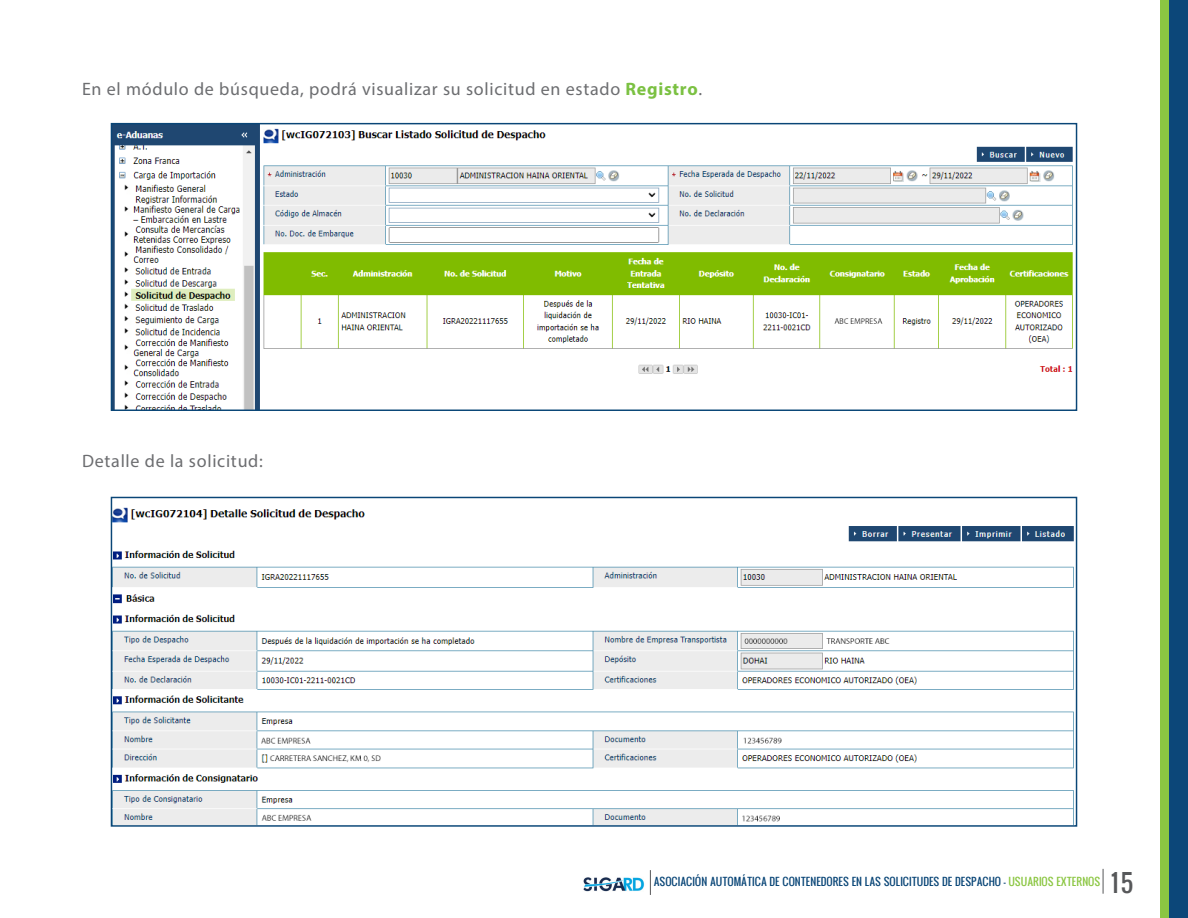
<style>
.page{position:relative;width:1188px;height:918px;background:#fff}
.page>*{position:absolute;margin:0;border:0;box-sizing:border-box;transform-origin:0 0}
.t1{font:24px "Oswald";color:#57585a}
.t2{font:18px "Myriad Pro";letter-spacing:.04em;color:#6c6d70}
.t3{font:10.5px "Oswald";letter-spacing:-.005em;color:#0a4677}
.s1{font-weight:700;color:#7bc142}
.s2{color:#8bc642}
</style>
<div class="page">
<div style="left:1160px;top:0;width:28px;height:918px;background:#8bc642"></div>
<div style="left:1169px;top:0;width:19px;height:918px;background:#0c4779"></div>
<svg style="left:1103px;top:869px;width:1px;height:25px"></svg>
<svg style="left:650px;top:870px;width:1px;height:25px"></svg>
<img style="left:583px;top:877px;width:62px;height:15px">
<img style="left:113px;top:125px;width:960px;height:284px">
<img style="left:113px;top:507px;width:961px;height:318px">
<p class="t2" style="left:82px;top:77px;width:622px">En el módulo de búsqueda, podrá visualizar su solicitud en estado <span class="s1">Registro</span>.</p>
<p class="t2" style="left:82px;top:450px;width:182px">Detalle de la solicitud:</p>
<p class="t3" style="left:654px;top:874px;width:448px">ASOCIACIÓN AUTOMÁTICA DE CONTENEDORES EN LAS SOLICITUDES DE DESPACHO - <span class="s2">USUARIOS EXTERNOS</span></p>
<h1 class="t1" style="left:1111px;top:864px;width:24px">15</h1>
</div>
